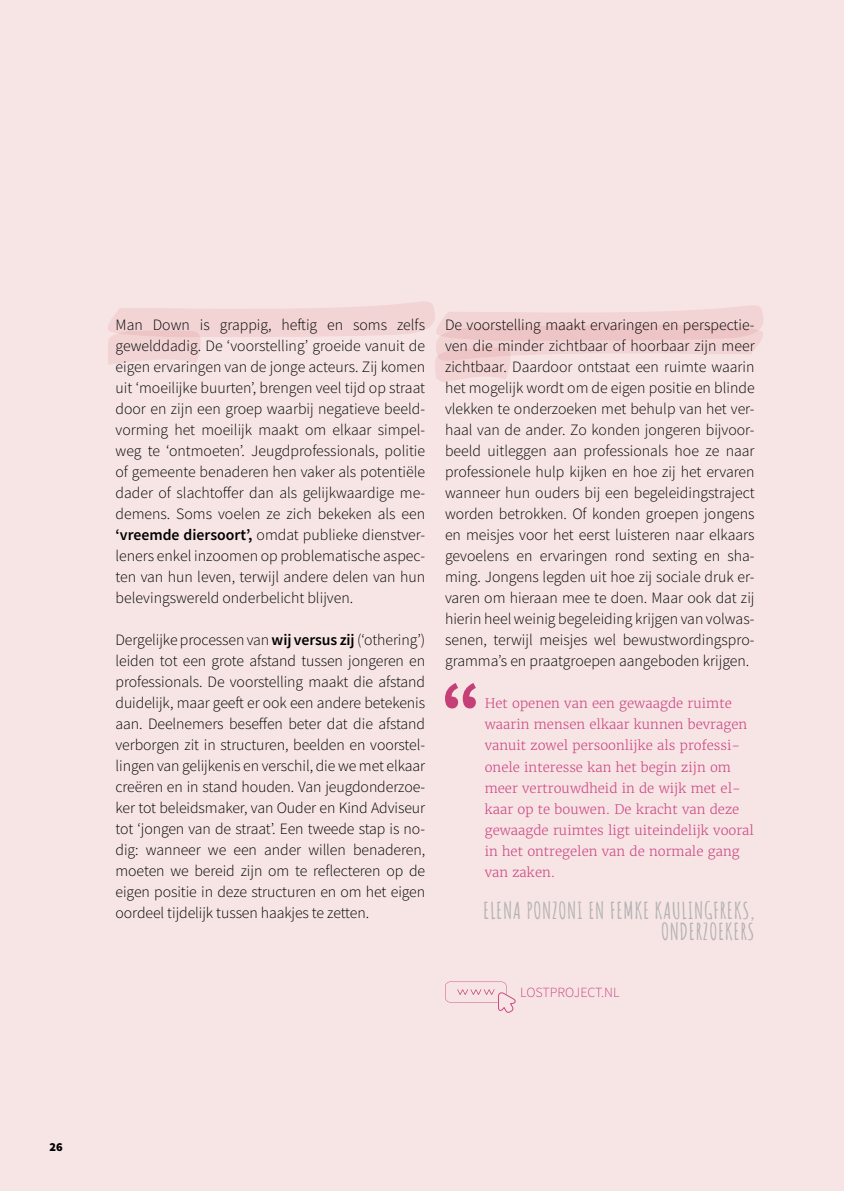
<style>
.page{position:relative;width:844px;height:1191px;background:#fff}
.page>*{position:absolute;margin:0;border:0;box-sizing:border-box;transform-origin:0 0}
.t1{font:700 22.75px/21px "Amatic SC";letter-spacing:.025em;color:#b3b2b2;text-align:right}
.t2{font:300 15.75px/21px "Source Sans Pro";color:#000;text-align:justify}
.t3{font:300 14px "Source Sans Pro";color:#cc4885}
.t4{font:300 13.12px/21px "Merriweather";color:#cc4885}
.t5{font:900 12.25px "Source Sans Pro";color:#000}
.s1{font-weight:600}
</style>
<div class="page">
<div style="left:0;top:0;width:843px;height:1191px;background:#f7e5e5"></div>
<svg style="left:445px;top:981px;width:70px;height:32px"></svg>
<svg style="left:445px;top:683px;width:31px;height:25px"></svg>
<svg style="left:108px;top:302px;width:655px;height:80px"></svg>
<p class="t2" style="left:115px;top:314px;width:311px">Man Down is grappig, heftig en soms zelfs gewelddadig. De ‘voorstelling’ groeide vanuit de eigen ervaringen van de jonge acteurs. Zij komen uit ‘moeilijke buurten’, brengen veel tijd op straat door en zijn een groep waarbij negatieve beeld&shy;vorming het moeilijk maakt om elkaar simpel&shy;weg te ‘ontmoeten’. Jeugdprofessionals, politie of gemeente benaderen hen vaker als potentiële dader of slachtoffer dan als gelijkwaardige me&shy;demens. Soms voelen ze zich bekeken als een <span class="s1">‘vreemde diersoort’,</span> omdat publieke dienstver&shy;leners enkel inzoomen op problematische aspec&shy;ten van hun leven, terwijl andere delen van hun belevingswereld onderbelicht blijven.</p>
<p class="t2" style="left:115px;top:629px;width:311px">Dergelijke processen van <span class="s1">wij versus zij</span> (‘othering’) leiden tot een grote afstand tussen jongeren en professionals. De voorstelling maakt die afstand duidelijk, maar geeft er ook een andere betekenis aan. Deelnemers beseffen beter dat die afstand verborgen zit in structuren, beelden en voorstel&shy;lingen van gelijkenis en verschil, die we met elkaar creëren en in stand houden. Van jeugdonderzoe&shy;ker tot beleidsmaker, van Ouder en Kind Adviseur tot ‘jongen van de straat’. Een tweede stap is no&shy;dig: wanneer we een ander willen benaderen, moeten we bereid zijn om te reflecteren op de eigen positie in deze structuren en om het eigen oordeel tijdelijk tussen haakjes te zetten.</p>
<p class="t2" style="left:445px;top:314px;width:311px">De voorstelling maakt ervaringen en perspectie&shy;ven die minder zichtbaar of hoorbaar zijn meer zichtbaar. Daardoor ontstaat een ruimte waarin het mogelijk wordt om de eigen positie en blinde vlekken te onderzoeken met behulp van het ver&shy;haal van de ander. Zo konden jongeren bijvoor&shy;beeld uitleggen aan professionals hoe ze naar professionele hulp kijken en hoe zij het ervaren wanneer hun ouders bij een begeleidingstraject worden betrokken. Of konden groepen jongens en meisjes voor het eerst luisteren naar elkaars gevoelens en ervaringen rond sexting en sha&shy;ming. Jongens legden uit hoe zij sociale druk er&shy;varen om hieraan mee te doen. Maar ook dat zij hierin heel weinig begeleiding krijgen van volwas&shy;senen, terwijl meisjes wel bewustwordingspro&shy;gramma’s en praatgroepen aangeboden krijgen.</p>
<p class="t4" style="left:484px;top:693px;width:271px">Het openen van een gewaagde ruimte waarin mensen elkaar kunnen bevragen vanuit zowel persoonlijke als professi&shy;onele interesse kan het begin zijn om meer vertrouwdheid in de wijk met el&shy;kaar op te bouwen. De kracht van deze gewaagde ruimtes ligt uiteindelijk vooral in het ontregelen van de normale gang van zaken.</p>
<h1 class="t1" style="left:483px;top:898px;width:273px">ELENA PONZONI EN FEMKE KAULINGFREKS,<br>ONDERZOEKERS</h1>
<p class="t3" style="left:520px;top:984px;width:101px">LOSTPROJECT.NL</p>
<p class="t5" style="left:50px;top:1138px;width:15px">26</p>
</div>
